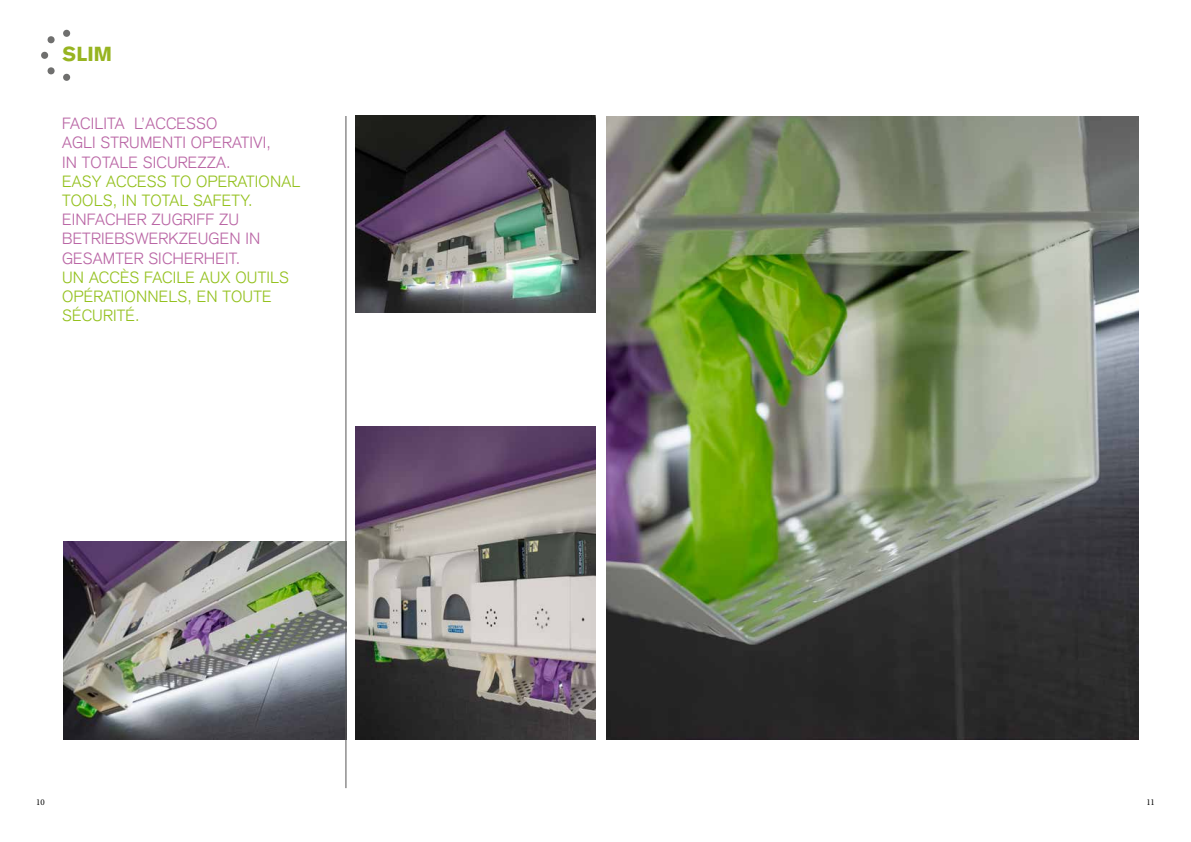
<style>
.page{position:relative;width:1191px;height:842px;background:#fff}
.page>*{position:absolute;margin:0;border:0;box-sizing:border-box;transform-origin:0 0}
.t1{font:900 20px "Akzidenz Grotesk";color:#97b421}
.t2{font:300 16px/19.2px "Akzidenz Grotesk";letter-spacing:.01em;color:#ba66a5}
.t3{font:300 16px/19.2px "Akzidenz Grotesk";letter-spacing:.01em;color:#94c11e}
.t4{font:9px "Minion Pro";color:#000}
</style>
<div class="page">
<img style="left:63px;top:541px;width:283px;height:198px">
<div style="left:63px;top:30px;width:7px;height:7px;background:#6f6f6e;border-radius:50%"></div>
<div style="left:63px;top:74px;width:7px;height:7px;background:#6f6f6e;border-radius:50%"></div>
<div style="left:41px;top:52px;width:7px;height:7px;background:#6f6f6e;border-radius:50%"></div>
<svg style="left:47px;top:36px;width:8px;height:8px"></svg>
<svg style="left:47px;top:67px;width:8px;height:8px"></svg>
<hr style="left:346px;top:116px;width:1px;height:672px;background:#575656">
<img style="left:355px;top:426px;width:240px;height:313px">
<img style="left:607px;top:116px;width:531px;height:624px">
<img style="left:355px;top:116px;width:240px;height:196px">
<p class="t1" style="left:63px;top:42px;width:51px">SLIM</p>
<p class="t2" style="left:62px;top:114px;width:210px">FACILITA L’ACCESSO<br>AGLI STRUMENTI OPERATIVI,<br>IN TOTALE SICUREZZA.</p>
<p class="t3" style="left:62px;top:172px;width:240px">EASY ACCESS TO OPERATIONAL<br>TOOLS, IN TOTAL SAFETY.</p>
<p class="t2" style="left:62px;top:210px;width:200px">EINFACHER ZUGRIFF ZU<br>BETRIEBSWERKZEUGEN IN<br>GESAMTER SICHERHEIT.</p>
<p class="t3" style="left:62px;top:268px;width:228px">UN ACCÈS FACILE AUX OUTILS<br>OPÉRATIONNELS, EN TOUTE<br>SÉCURITÉ.</p>
<p class="t4" style="left:36px;top:796px;width:10px">10</p>
<p class="t4" style="left:1146px;top:796px;width:10px">11</p>
</div>
